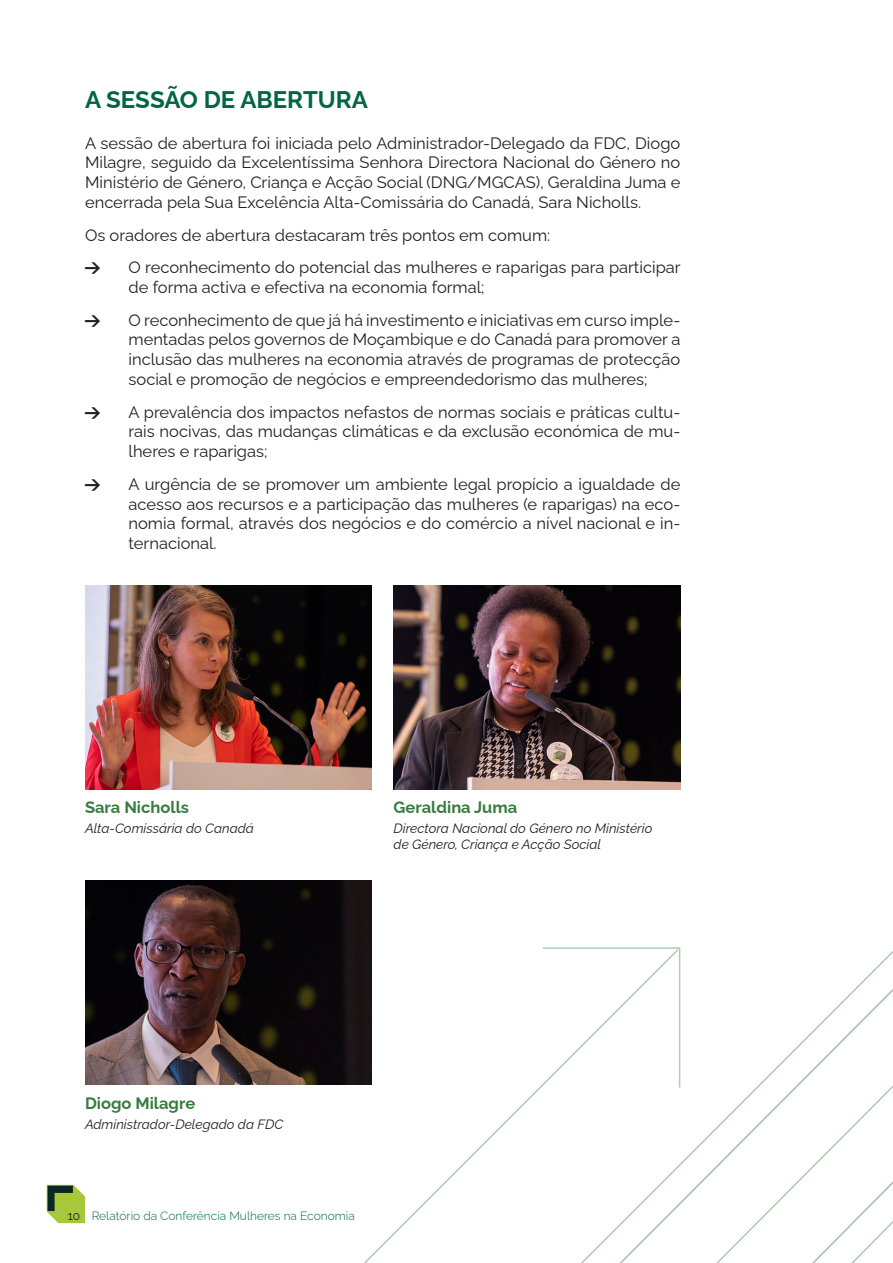
<style>
.page{position:relative;width:893px;height:1263px;background:#fff}
.page>*{position:absolute;margin:0;border:0;box-sizing:border-box;transform-origin:0 0}
.SUBTITULO{font:700 24px "Raleway";color:#016644}
.TEXTO{font:16.5px/19.8px "Raleway";color:#231f20;text-align:justify}
.t1{font:700 16.5px "Raleway";color:#387c3f}
.t2{font:16.5px "Pointers";color:#231f20}
.TEXTO-2{font:italic 13.5px/16.2px "Raleway";color:#231f20}
.t3{font:300 12px "Raleway";color:#016644}
.t4{font:12px "Raleway";color:#231f20}
</style>
<div class="page">
<svg style="left:680px;top:960px;width:213px;height:303px"></svg>
<svg style="left:47px;top:1185px;width:38px;height:38px"></svg>
<img style="left:394px;top:585px;width:286px;height:204px">
<img style="left:85px;top:585px;width:287px;height:204px">
<img style="left:85px;top:881px;width:287px;height:204px">
<svg style="left:285px;top:948px;width:395px;height:315px"></svg>
<p class="SUBTITULO" style="left:85px;top:80px;width:284px">A SESSÃO DE ABERTURA</p>
<p class="TEXTO" style="left:85px;top:131px;width:597px">A sessão de abertura foi iniciada pelo Administrador-Delegado da FDC, Diogo Milagre, seguido da Excelentíssima Senhora Directora Nacional do Género no Ministério de Género, Criança e Acção Social (DNG/MGCAS), Geraldina Juma e encerrada pela Sua Excelência Alta-Comissária do Canadá, Sara Nicholls.</p>
<p class="TEXTO" style="left:85px;top:223px;width:467px">Os oradores de abertura destacaram três pontos em comum:</p>
<p class="t2" style="left:85px;top:260px;width:19px">1</p>
<p class="TEXTO" style="left:129px;top:256px;width:554px">O reconhecimento do potencial das mulheres e raparigas para participar de forma activa e efectiva na economia formal;</p>
<p class="t2" style="left:85px;top:313px;width:19px">1</p>
<p class="TEXTO" style="left:129px;top:308px;width:553px">O reconhecimento de que já há investimento e iniciativas em curso imple&shy;mentadas pelos governos de Moçambique e do Canadá para promover a inclusão das mulheres na economia através de programas de protecção social e promoção de negócios e empreendedorismo das mulheres;</p>
<p class="t2" style="left:85px;top:405px;width:19px">1</p>
<p class="TEXTO" style="left:129px;top:400px;width:553px">A prevalência dos impactos nefastos de normas sociais e práticas cultu&shy;rais nocivas, das mudanças climáticas e da exclusão económica de mu&shy;lheres e raparigas;</p>
<p class="t2" style="left:85px;top:477px;width:19px">1</p>
<p class="TEXTO" style="left:129px;top:472px;width:553px">A urgência de se promover um ambiente legal propício a igualdade de acesso aos recursos e a participação das mulheres (e raparigas) na eco&shy;nomia formal, através dos negócios e do comércio a nível nacional e in&shy;ternacional.</p>
<p class="t1" style="left:85px;top:794px;width:105px">Sara Nicholls</p>
<p class="TEXTO-2" style="left:85px;top:819px;width:170px">Alta-Comissária do Canadá</p>
<p class="t1" style="left:394px;top:794px;width:125px">Geraldina Juma</p>
<p class="TEXTO-2" style="left:394px;top:819px;width:260px">Directora Nacional do Género no Ministério de Género, Criança e Acção Social</p>
<p class="t1" style="left:85px;top:1089px;width:112px">Diogo Milagre</p>
<p class="TEXTO-2" style="left:85px;top:1115px;width:200px">Administrador-Delegado da FDC</p>
<p class="t4" style="left:68px;top:1206px;width:14px">10</p>
<p class="t3" style="left:92px;top:1206px;width:265px">Relatório da Conferência Mulheres na Economia</p>
</div>
